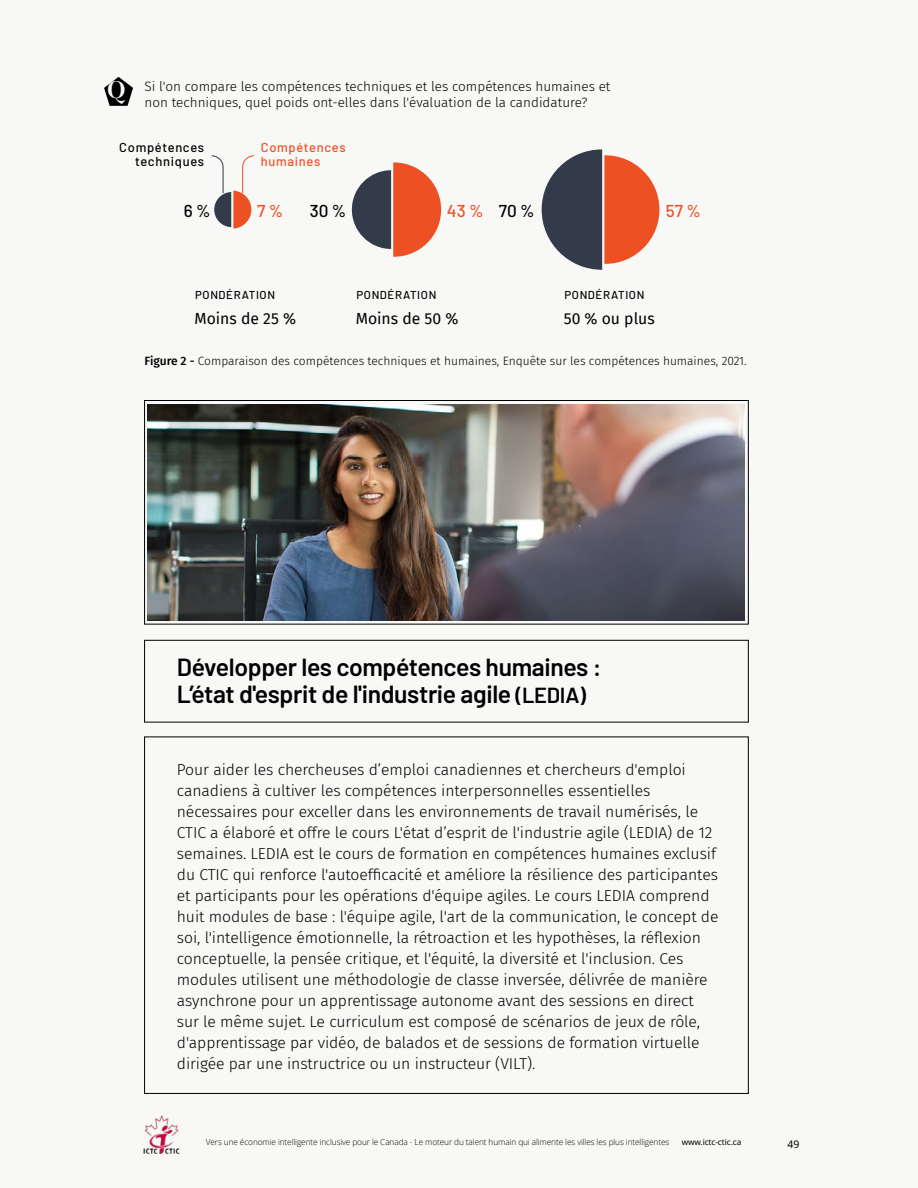
<style>
.page{position:relative;width:918px;height:1188px;background:#f8f8f6}
.page>*{position:absolute;margin:0;border:0;box-sizing:border-box;transform-origin:0 0}
.t1{font:600 24.75px/27px "Barlow";letter-spacing:-.015em;color:#000}
.t2{font:700 24px "Span";color:#f8f8f6}
.t3{font:500 17.1px "Barlow";color:#ed5023}
.t4{font:500 17.1px "Barlow";color:#000}
.t5{font:300 15.75px/21px "Fira Sans";letter-spacing:-.005em;color:#000}
.t6{font:15.75px "Fira Sans";color:#000}
.t7{font:300 13.5px/16.2px "Fira Sans";color:#000}
.t8{font:500 12.9px/14.2px "Barlow";letter-spacing:.055em;color:#000;text-align:right}
.t9{font:500 12.9px/14.2px "Barlow";letter-spacing:.055em;color:#ed5023}
.t10{font:300 12px "Fira Sans";color:#000}
.t11{font:500 11.4px "Barlow";letter-spacing:.055em;color:#000}
.t12{font:10.5px "Noto Sans";color:#000}
.t13{font:300 8.25px "Open Sans";letter-spacing:-.01em;color:#000}
.t14{font:8.25px "Noto Sans";letter-spacing:-.01em;color:#000}
.s1{color:#000}
.s2{font-weight:500}
.s3{font-size:21.75px}
</style>
<div class="page">
<img style="left:143px;top:1115px;width:37px;height:40px">
<svg style="left:104px;top:77px;width:29px;height:29px"></svg>
<div style="left:144px;top:640px;width:605px;height:82px;border:1px solid #000"></div>
<div style="left:144px;top:400px;width:605px;height:225px;border:1px solid #000"></div>
<svg style="left:352px;top:162px;width:89px;height:95px"></svg>
<svg style="left:542px;top:149px;width:117px;height:121px"></svg>
<svg style="left:211px;top:155px;width:43px;height:74px"></svg>
<img style="left:148px;top:404px;width:597px;height:216px">
<h2 class="t2" style="left:107px;top:75px;width:20px">Q</h2>
<p class="t7" style="left:145px;top:78px;width:468px">Si l'on compare les compétences techniques et les compétences humaines et non techniques, quel poids ont-elles dans l'évaluation de la candidature?</p>
<p class="t8" style="left:119px;top:139px;width:86px">Compétences techniques</p>
<p class="t9" style="left:261px;top:139px;width:86px">Compétences humaines</p>
<p class="t4" style="left:184px;top:199px;width:28px">6 %</p>
<p class="t3" style="left:257px;top:199px;width:28px">7 %</p>
<p class="t4" style="left:310px;top:199px;width:38px">30 %</p>
<p class="t3" style="left:447px;top:199px;width:89px">43 % <span class="s1">70 %</span></p>
<p class="t3" style="left:666px;top:199px;width:37px">57 %</p>
<p class="t11" style="left:195px;top:287px;width:81px">PONDÉRATION</p>
<p class="t6" style="left:194px;top:307px;width:103px">Moins de 25 %</p>
<p class="t11" style="left:356px;top:287px;width:81px">PONDÉRATION</p>
<p class="t6" style="left:356px;top:307px;width:104px">Moins de 50 %</p>
<p class="t11" style="left:565px;top:287px;width:81px">PONDÉRATION</p>
<p class="t6" style="left:564px;top:307px;width:93px">50 % ou plus</p>
<p class="t10" style="left:145px;top:352px;width:604px"><span class="s2">Figure 2 -</span> Comparaison des compétences techniques et humaines, Enquête sur les compétences humaines, 2021.</p>
<h1 class="t1" style="left:177px;top:652px;width:426px">Développer les compétences humaines :<br>L’état d'esprit de l'industrie agile <span class="s3">(LEDIA)</span></h1>
<p class="t5" style="left:177px;top:759px;width:543px">Pour aider les chercheuses d’emploi canadiennes et chercheurs d'emploi canadiens à cultiver les compétences interpersonnelles essentielles nécessaires pour exceller dans les environnements de travail numérisés, le CTIC a élaboré et offre le cours L'état d’esprit de l'industrie agile (LEDIA) de 12 semaines. LEDIA est le cours de formation en compétences humaines exclusif du CTIC qui renforce l'autoefficacité et améliore la résilience des participantes et participants pour les opérations d'équipe agiles. Le cours LEDIA comprend huit modules de base : l'équipe agile, l'art de la communication, le concept de soi, l'intelligence émotionnelle, la rétroaction et les hypothèses, la réflexion conceptuelle, la pensée critique, et l'équité, la diversité et l'inclusion. Ces modules utilisent une méthodologie de classe inversée, délivrée de manière asynchrone pour un apprentissage autonome avant des sessions en direct sur le même sujet. Le curriculum est composé de scénarios de jeux de rôle, d'apprentissage par vidéo, de balados et de sessions de formation virtuelle dirigée par une instructrice ou un instructeur (VILT).</p>
<p class="t13" style="left:206px;top:1137px;width:465px">Vers une économie intelligente inclusive pour le Canada - Le moteur du talent humain qui alimente les villes les plus intelligentes</p>
<p class="t14" style="left:682px;top:1137px;width:61px">www.ictc-ctic.ca</p>
<p class="t12" style="left:787px;top:1137px;width:14px">49</p>
</div>
